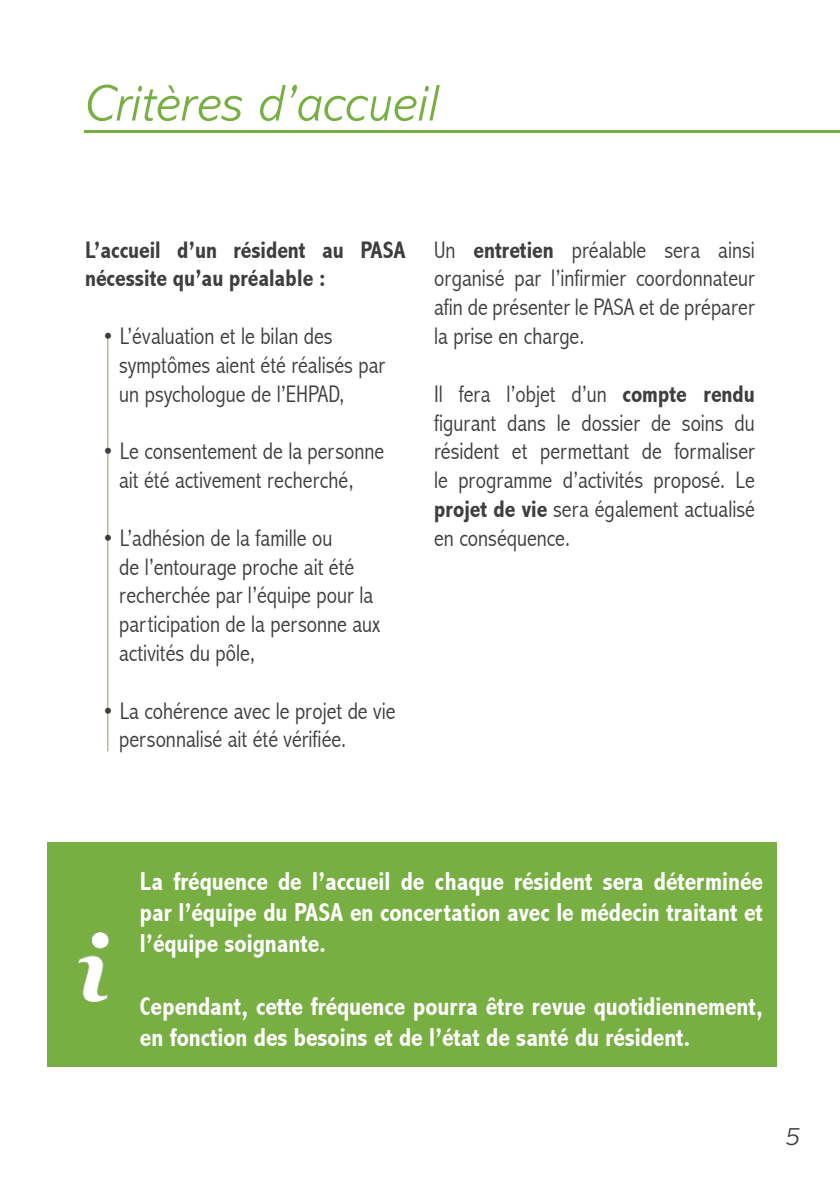
<style>
.page{position:relative;width:840px;height:1191px;background:#fff}
.page>*{position:absolute;margin:0;border:0;box-sizing:border-box;transform-origin:0 0}
.t1{font:italic 300 52px "Abadi MT Std";color:#78af42}
.t2{font:700 condensed 26px/31.2px "Abadi";color:#fff;text-align:justify}
.t3{font:italic 300 26px "Abadi MT Std";color:#3e3e3f}
.t4{font:300 condensed 24px/28.8px "Abadi";color:#3e3e3f}
.t5{font:700 condensed 24px/28.8px "Abadi";color:#3e3e3f}
.s1{font-weight:700}
</style>
<div class="page">
<hr style="left:107px;top:336px;width:1px;height:415px;background:#78af42">
<div style="left:48px;top:842px;width:728px;height:224px;background:#78af42"></div>
<img style="left:78px;top:933px;width:32px;height:68px">
<hr style="left:84px;top:130px;width:755px;height:3px;background:#78af42">
<h1 class="t1" style="left:85px;top:75px;width:355px">Critères d’accueil</h1>
<p class="t5" style="left:85px;top:235px;width:322px">L’accueil d’un résident au PASA nécessite qu’au préalable :</p>
<p class="t4" style="left:119px;top:322px;width:267px;text-indent:-17px">• L’évaluation et le bilan des symptômes aient été réalisés par un psychologue de l’EHPAD,</p>
<p class="t4" style="left:102px;top:437px;width:283px;text-align:center">• Le consentement de la personne ait été activement recherché,</p>
<p class="t4" style="left:119px;top:523px;width:262px;text-indent:-17px">• L’adhésion de la famille ou<br>de l’entourage proche ait été recherchée par l’équipe pour la participation de la personne aux activités du pôle,</p>
<p class="t4" style="left:119px;top:696px;width:277px;text-indent:-17px">• La cohérence avec le projet de vie personnalisé ait été vérifiée.</p>
<p class="t4" style="left:434px;top:235px;width:322px;text-align:justify">Un <span class="s1">entretien</span> préalable sera ainsi organisé par l’infirmier coordonnateur afin de présenter le PASA et de préparer la prise en charge.</p>
<p class="t4" style="left:434px;top:379px;width:322px;text-align:justify">Il fera l’objet d’un <span class="s1">compte rendu </span>figurant dans le dossier de soins du résident et permettant de formaliser le programme d’activités proposé. Le <span class="s1">projet de vie</span> sera également actualisé en conséquence.</p>
<p class="t2" style="left:140px;top:865px;width:624px">La fréquence de l’accueil de chaque résident sera déterminée par l’équipe du PASA en concertation avec le médecin traitant et l’équipe soignante.</p>
<p class="t2" style="left:140px;top:990px;width:624px">Cependant, cette fréquence pourra être revue quotidiennement, en fonction des besoins et de l’état de santé du résident.</p>
<p class="t3" style="left:784px;top:1122px;width:17px">5</p>
</div>
